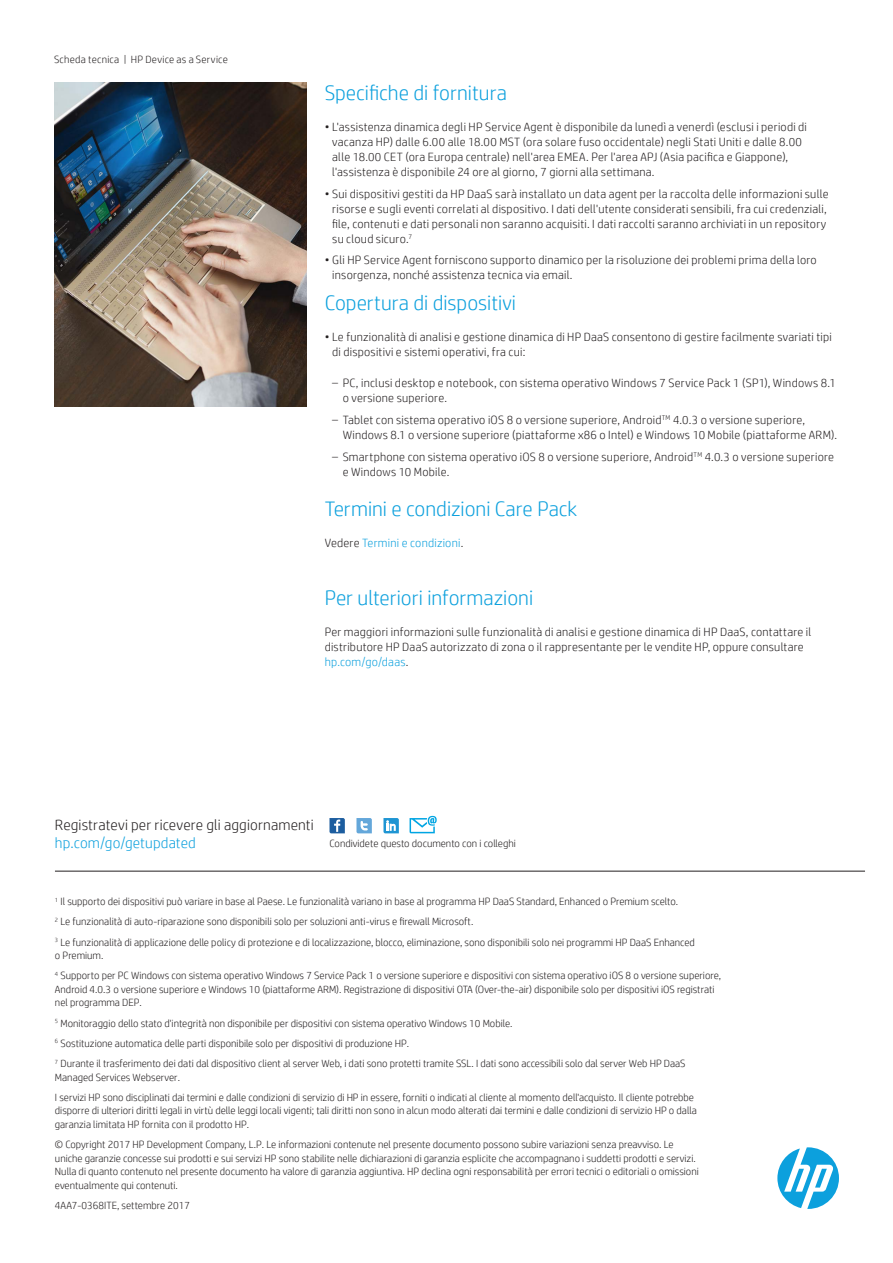
<style>
.page{position:relative;width:893px;height:1263px;background:#fff}
.page>*{position:absolute;margin:0;border:0;box-sizing:border-box;transform-origin:0 0}
.t1{font:300 21px "HP Simplified";color:#0ca0dd}
.t2{font:300 15px "HP Simplified";letter-spacing:.01em;color:#231f20}
.t3{font:300 15px "HP Simplified";letter-spacing:.01em;color:#0ca0dd}
.t4{font:300 12px/15px "HP Simplified";letter-spacing:.02em;color:#231f20}
.t5{font:300 12px "HP Simplified";letter-spacing:.02em;color:#0ca0dd}
.t6{font:300 10.5px/20.2px "HP Simplified";color:#231f20}
.t7{font:300 10.5px "HP Simplified";letter-spacing:.025em;color:#231f20}
.s1{color:#231f20}
.s2{color:#0ca0dd}
</style>
<div class="page">
<svg style="left:329px;top:818px;width:16px;height:15px"></svg>
<svg style="left:356px;top:818px;width:16px;height:15px"></svg>
<svg style="left:383px;top:818px;width:16px;height:15px"></svg>
<svg style="left:410px;top:816px;width:27px;height:17px"></svg>
<svg style="left:777px;top:1147px;width:62px;height:62px"></svg>
<img style="left:54px;top:83px;width:252px;height:323px">
<hr style="left:55px;top:871px;width:810px;height:1px;background:#231f20">
<p class="t7" style="left:54px;top:52px;width:175px">Scheda tecnica | HP Device as a Service</p>
<h1 class="t1" style="left:325px;top:79px;width:184px">Specifiche di fornitura</h1>
<p class="t4" style="left:332px;top:119px;width:476px;text-indent:-8px">• L'assistenza dinamica degli HP Service Agent è disponibile da lunedì a venerdì (esclusi i periodi di vacanza HP) dalle 6.00 alle 18.00 MST (ora solare fuso occidentale) negli Stati Uniti e dalle 8.00 alle 18.00 CET (ora Europa centrale) nell'area EMEA. Per l'area APJ (Asia pacifica e Giappone), l'assistenza è disponibile 24 ore al giorno, 7 giorni alla settimana.</p>
<p class="t4" style="left:332px;top:186px;width:498px;text-indent:-8px">• Sui dispositivi gestiti da HP DaaS sarà installato un data agent per la raccolta delle informazioni sulle risorse e sugli eventi correlati al dispositivo. I dati dell'utente considerati sensibili, fra cui credenziali, file, contenuti e dati personali non saranno acquisiti. I dati raccolti saranno archiviati in un repository su cloud sicuro.<sup>7</sup></p>
<p class="t4" style="left:332px;top:252px;width:486px;text-indent:-8px">• Gli HP Service Agent forniscono supporto dinamico per la risoluzione dei problemi prima della loro insorgenza, nonché assistenza tecnica via email.</p>
<h1 class="t1" style="left:325px;top:289px;width:193px">Copertura di dispositivi</h1>
<p class="t4" style="left:332px;top:329px;width:501px;text-indent:-8px">• Le funzionalità di analisi e gestione dinamica di HP DaaS consentono di gestire facilmente svariati tipi di dispositivi e sistemi operativi, fra cui:</p>
<p class="t4" style="left:343px;top:375px;width:495px;text-indent:-10px">– PC, inclusi desktop e notebook, con sistema operativo Windows 7 Service Pack 1 (SP1), Windows 8.1 o versione superiore.</p>
<p class="t4" style="left:343px;top:412px;width:496px;text-indent:-10px">– Tablet con sistema operativo iOS 8 o versione superiore, Android<sup>TM</sup> 4.0.3 o versione superiore,<br>Windows 8.1 o versione superiore (piattaforme x86 o Intel) e Windows 10 Mobile (piattaforme ARM).</p>
<p class="t4" style="left:343px;top:449px;width:493px;text-indent:-11px">– Smartphone con sistema operativo iOS 8 o versione superiore, Android<sup>TM</sup> 4.0.3 o versione superiore e Windows 10 Mobile.</p>
<h1 class="t1" style="left:325px;top:495px;width:254px">Termini e condizioni Care Pack</h1>
<p class="t5" style="left:325px;top:535px;width:140px"><span class="s1">Vedere</span> Termini e condizioni<span class="s1">.</span></p>
<h1 class="t1" style="left:325px;top:584px;width:210px">Per ulteriori informazioni</h1>
<p class="t4" style="left:325px;top:624px;width:488px">Per maggiori informazioni sulle funzionalità di analisi e gestione dinamica di HP DaaS, contattare il distributore HP DaaS autorizzato di zona o il rappresentante per le vendite HP, oppure consultare <span class="s2">hp.com/go/daas</span>.</p>
<h2 class="t2" style="left:55px;top:815px;width:260px">Registratevi per ricevere gli aggiornamenti</h2>
<h2 class="t3" style="left:55px;top:833px;width:142px">hp.com/go/getupdated</h2>
<p class="t6" style="left:329px;top:833px;width:188px">Condividete questo documento con i colleghi</p>
<p class="t6" style="left:55px;top:891px;width:641px"><sup>1</sup> Il supporto dei dispositivi può variare in base al Paese. Le funzionalità variano in base al programma HP DaaS Standard, Enhanced o Premium scelto.<br><sup>2</sup> Le funzionalità di auto-riparazione sono disponibili solo per soluzioni anti-virus e firewall Microsoft.<br><sup>3</sup> Le funzionalità di applicazione delle policy di protezione e di localizzazione, blocco, eliminazione, sono disponibili solo nei programmi HP DaaS Enhanced</p>
<p class="t6" style="left:55px;top:945px;width:668px">o Premium.<br><sup>4</sup> Supporto per PC Windows con sistema operativo Windows 7 Service Pack 1 o versione superiore e dispositivi con sistema operativo iOS 8 o versione superiore,</p>
<p class="t6" style="left:55px;top:982px;width:661px;line-height:13.5px">Android 4.0.3 o versione superiore e Windows 10 (piattaforme ARM). Registrazione di dispositivi OTA (Over-the-air) disponibile solo per dispositivi iOS registrati nel programma DEP.</p>
<p class="t6" style="left:55px;top:1013px;width:632px"><sup>5</sup> Monitoraggio dello stato d'integrità non disponibile per dispositivi con sistema operativo Windows 10 Mobile.<br><sup>6</sup> Sostituzione automatica delle parti disponibile solo per dispositivi di produzione HP.<br><sup>7</sup> Durante il trasferimento dei dati dal dispositivo client al server Web, i dati sono protetti tramite SSL. I dati sono accessibili solo dal server Web HP DaaS</p>
<p class="t6" style="left:55px;top:1067px;width:640px">Managed Services Webserver.<br>I servizi HP sono disciplinati dai termini e dalle condizioni di servizio di HP in essere, forniti o indicati al cliente al momento dell'acquisto. Il cliente potrebbe</p>
<p class="t6" style="left:55px;top:1104px;width:643px;line-height:13.5px">disporre di ulteriori diritti legali in virtù delle leggi locali vigenti; tali diritti non sono in alcun modo alterati dai termini e dalle condizioni di servizio HP o dalla garanzia limitata HP fornita con il prodotto HP.</p>
<p class="t6" style="left:55px;top:1137px;width:645px;line-height:13.5px">© Copyright 2017 HP Development Company, L.P. Le informazioni contenute nel presente documento possono subire variazioni senza preavviso. Le uniche garanzie concesse sui prodotti e sui servizi HP sono stabilite nelle dichiarazioni di garanzia esplicite che accompagnano i suddetti prodotti e servizi.<br>Nulla di quanto contenuto nel presente documento ha valore di garanzia aggiuntiva. HP declina ogni responsabilità per errori tecnici o editoriali o omissioni eventualmente qui contenuti.</p>
<p class="t6" style="left:55px;top:1195px;width:137px">4AA7-0368ITE, settembre 2017</p>
</div>
